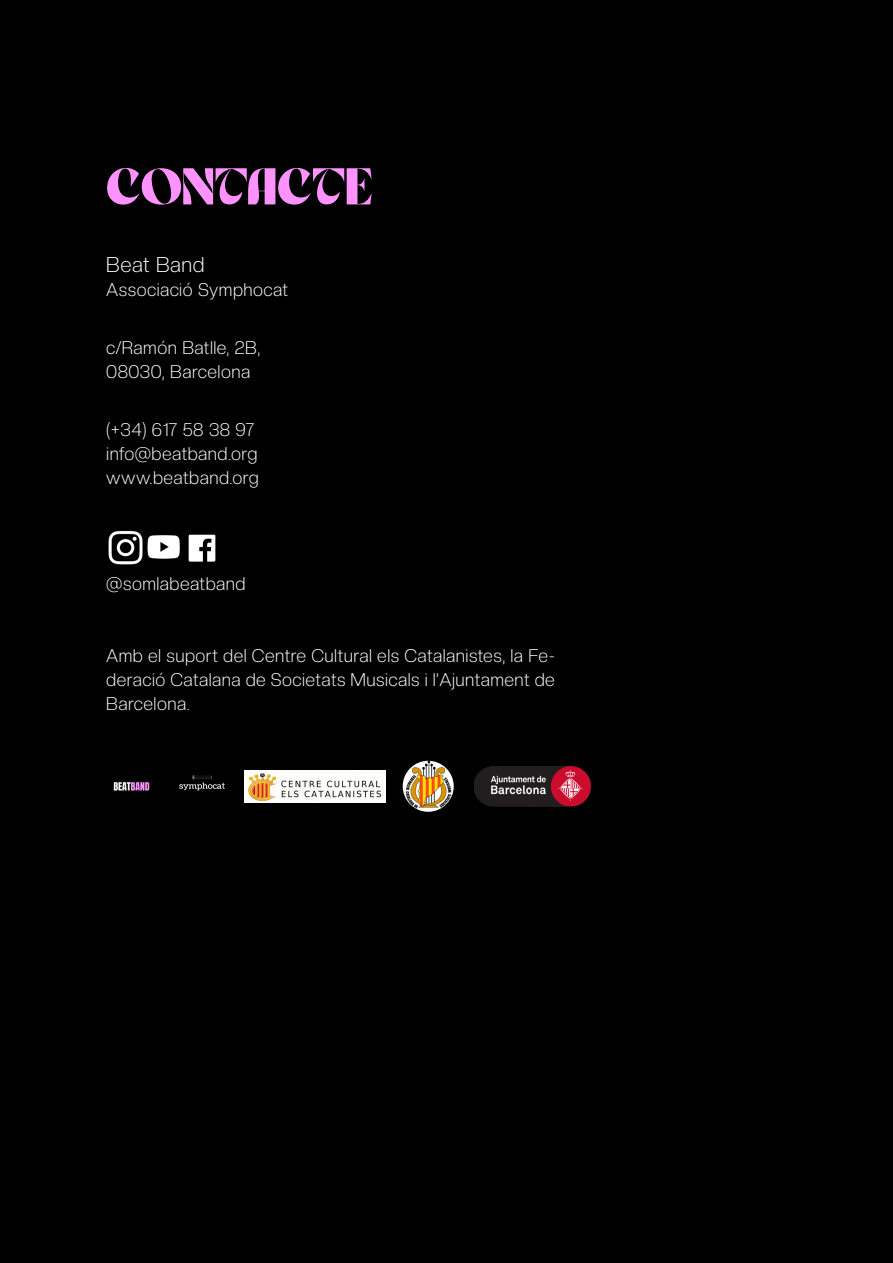
<style>
.page{position:relative;width:893px;height:1263px;background:#000}
.page>*{position:absolute;margin:0;border:0;box-sizing:border-box;transform-origin:0 0}
.Titolet{font:54px "Kaffe";letter-spacing:-.005em;color:#fe93ff}
.Text{font:300 21px "Creato Display";letter-spacing:.025em;color:#fff}
.Text-2{font:300 18px/24px "Creato Display";letter-spacing:.025em;color:#fff;text-align:justify}
</style>
<div class="page">
<img style="left:108px;top:530px;width:108px;height:35px">
<img style="left:106px;top:761px;width:51px;height:51px;border-radius:26px">
<img style="left:403px;top:761px;width:51px;height:51px;border-radius:26px">
<img style="left:176px;top:761px;width:51px;height:51px;border-radius:26px">
<img style="left:474px;top:766px;width:117px;height:41px">
<img style="left:245px;top:770px;width:140px;height:32px">
<p class="Titolet" style="left:106px;top:156px;width:269px">CONTACTE</p>
<p class="Text" style="left:106px;top:252px;width:100px">Beat Band</p>
<p class="Text-2" style="left:106px;top:277px;width:183px">Associació Symphocat</p>
<p class="Text-2" style="left:106px;top:335px;width:156px">c/Ramón Batlle, 2B,</p>
<p class="Text-2" style="left:106px;top:359px;width:145px">08030, Barcelona</p>
<p class="Text-2" style="left:106px;top:417px;width:150px">(+34) 617 58 38 97</p>
<p class="Text-2" style="left:106px;top:441px;width:153px">info@beatband.org</p>
<p class="Text-2" style="left:106px;top:465px;width:154px">www.beatband.org</p>
<p class="Text-2" style="left:106px;top:571px;width:141px">@somlabeatband</p>
<p class="Text-2" style="left:106px;top:643px;width:450px">Amb el suport del Centre Cultural els Catalanistes, la Fe&shy;deració Catalana de Societats Musicals i l’Ajuntament de Barcelona.</p>
</div>
